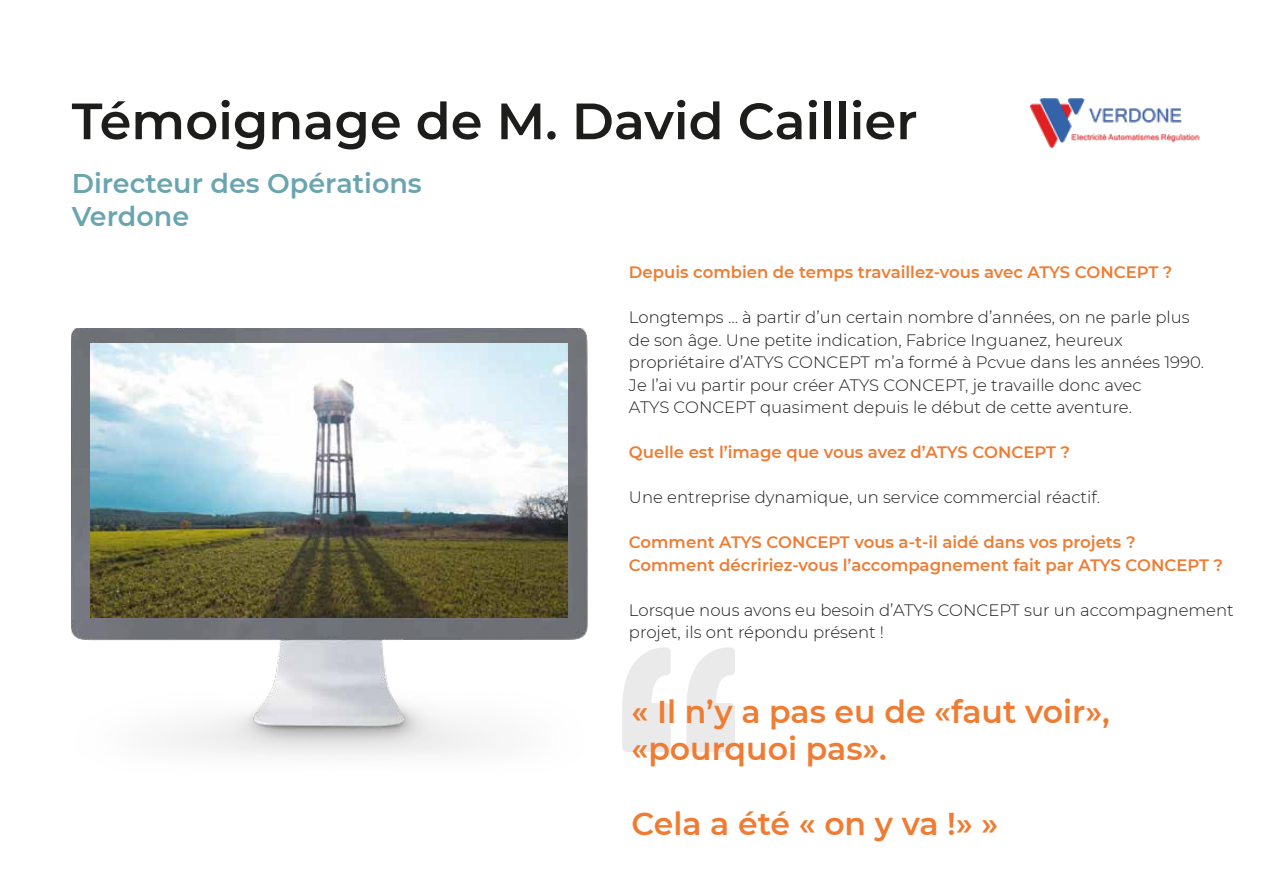
<style>
.page{position:relative;width:1263px;height:893px;background:#fff}
.page>*{position:absolute;margin:0;border:0;box-sizing:border-box;transform-origin:0 0}
.t1{font:600 51px "Montserrat";color:#1d1d1b}
.t2{font:600 31.5px/37.5px "Montserrat";color:#ef7c32}
.t3{font:600 27px/32.4px "Montserrat";color:#6aa5af}
.t4{font:300 16.5px/22.5px "Montserrat";color:#1d1d1b}
.t5{font:600 16.5px/22.5px "Montserrat";color:#ef7c32}
</style>
<div class="page">
<svg style="left:622px;top:647px;width:113px;height:105px"></svg>
<img style="left:72px;top:328px;width:516px;height:428px">
<div style="left:317px;top:618px;width:24px;height:17px;background:#6e7479"></div>
<img style="left:1030px;top:98px;width:170px;height:50px">
<img style="left:91px;top:344px;width:476px;height:274px">
<h1 class="t1" style="left:72px;top:85px;width:847px">Témoignage de M. David Caillier</h1>
<h3 class="t3" style="left:72px;top:166px;width:352px">Directeur des Opérations<br>Verdone</h3>
<p class="t5" style="left:629px;top:260px;width:545px">Depuis combien de temps travaillez-vous avec ATYS CONCEPT ?</p>
<p class="t4" style="left:629px;top:305px;width:576px">Longtemps … à partir d’un certain nombre d’années, on ne parle plus de son âge. Une petite indication, Fabrice Inguanez, heureux propriétaire d’ATYS CONCEPT m’a formé à Pcvue dans les années 1990.<br>Je l’ai vu partir pour créer ATYS CONCEPT, je travaille donc avec<br>ATYS CONCEPT quasiment depuis le début de cette aventure.</p>
<p class="t5" style="left:629px;top:440px;width:443px">Quelle est l’image que vous avez d’ATYS CONCEPT ?</p>
<p class="t4" style="left:629px;top:485px;width:473px">Une entreprise dynamique, un service commercial réactif.</p>
<p class="t5" style="left:629px;top:530px;width:596px">Comment ATYS CONCEPT vous a-t-il aidé dans vos projets ?<br>Comment décririez-vous l’accompagnement fait par ATYS CONCEPT ?</p>
<p class="t4" style="left:629px;top:598px;width:606px">Lorsque nous avons eu besoin d’ATYS CONCEPT sur un accompagnement projet, ils ont répondu présent !</p>
<h2 class="t2" style="left:631px;top:691px;width:480px">« Il n’y a pas eu de «faut voir», «pourquoi pas».</h2>
<h2 class="t2" style="left:631px;top:804px;width:368px">Cela a été « on y va !» »</h2>
</div>
